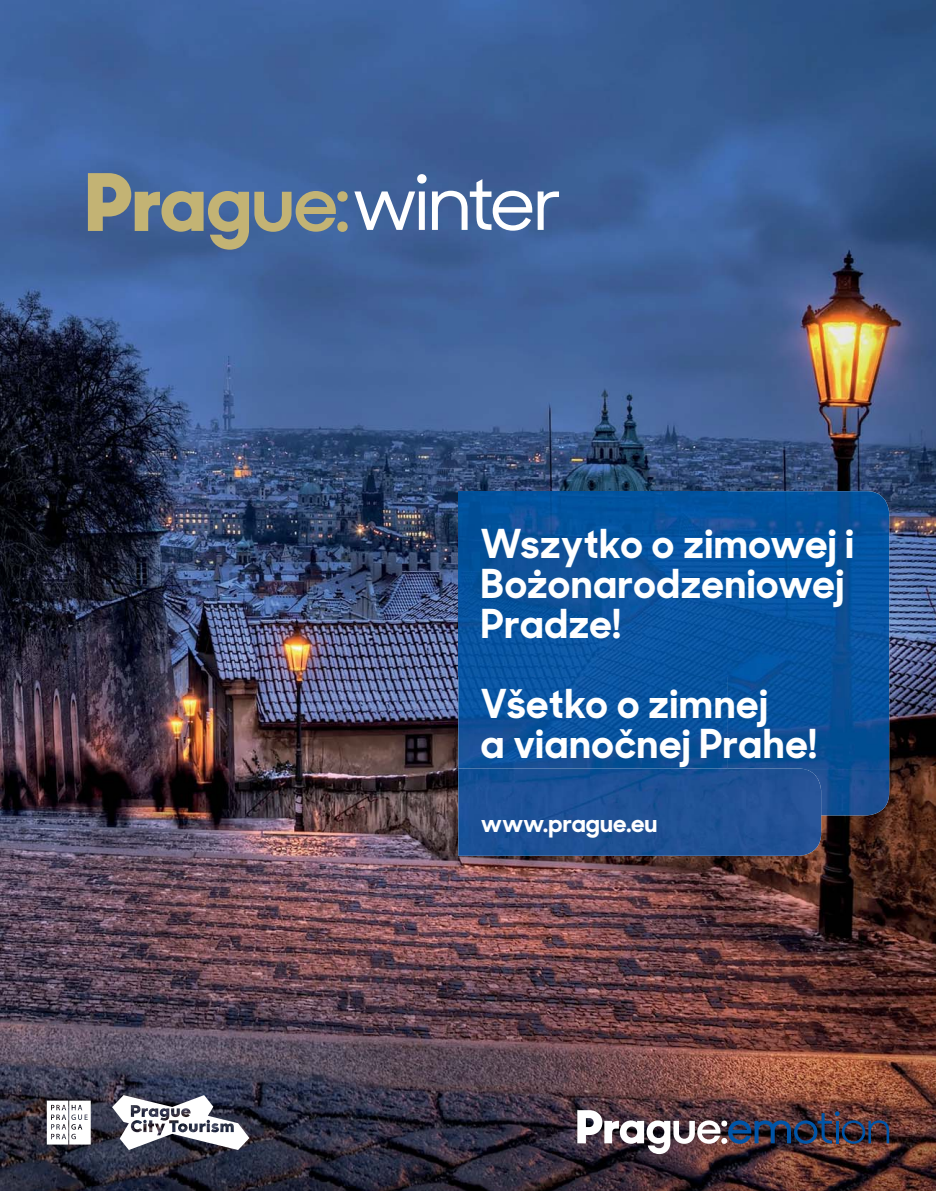
<style>
.page{position:relative;width:936px;height:1191px;background:#fff}
.page>*{position:absolute;margin:0;border:0;box-sizing:border-box;transform-origin:0 0}
.t1{font:500 76.8px "Sharp Sans Display No 1";letter-spacing:-.055em;color:#fff}
.t2{font:700 40.05px/40px "Sharp Sans Display No 1";letter-spacing:.02em;color:#fff}
.t3{font:700 24px "Sharp Sans Display No 1";letter-spacing:.005em;color:#fff}
</style>
<div class="page">
<img style="left:0;top:0;width:935px;height:1190px">
<img style="left:458px;top:491px;width:431px;height:278px">
<img style="left:821px;top:769px;width:68px;height:46px">
<img style="left:458px;top:768px;width:363px;height:88px">
<svg style="left:47px;top:1100px;width:44px;height:44px"></svg>
<svg style="left:112px;top:1095px;width:137px;height:55px"></svg>
<img style="left:577px;top:1110px;width:312px;height:44px">
<div style="left:337px;top:191px;width:10px;height:11px;background:#c3b374;border-radius:50%"></div>
<div style="left:337px;top:221px;width:10px;height:11px;background:#c3b374;border-radius:50%"></div>
<svg style="left:88px;top:173px;width:248px;height:77px;background:#6f808e"></svg>
<h1 class="t1" style="left:351px;top:158px;width:212px">winter</h1>
<p class="t2" style="left:481px;top:526px;width:374px">Wszytko o zimowej i<br>Bożonarodzeniowej<br>Pradze!</p>
<p class="t2" style="left:481px;top:686px;width:337px">Všetko o zimnej<br>a vianočnej Prahe!</p>
<p class="t3" style="left:481px;top:811px;width:178px">www.prague.eu</p>
</div>
